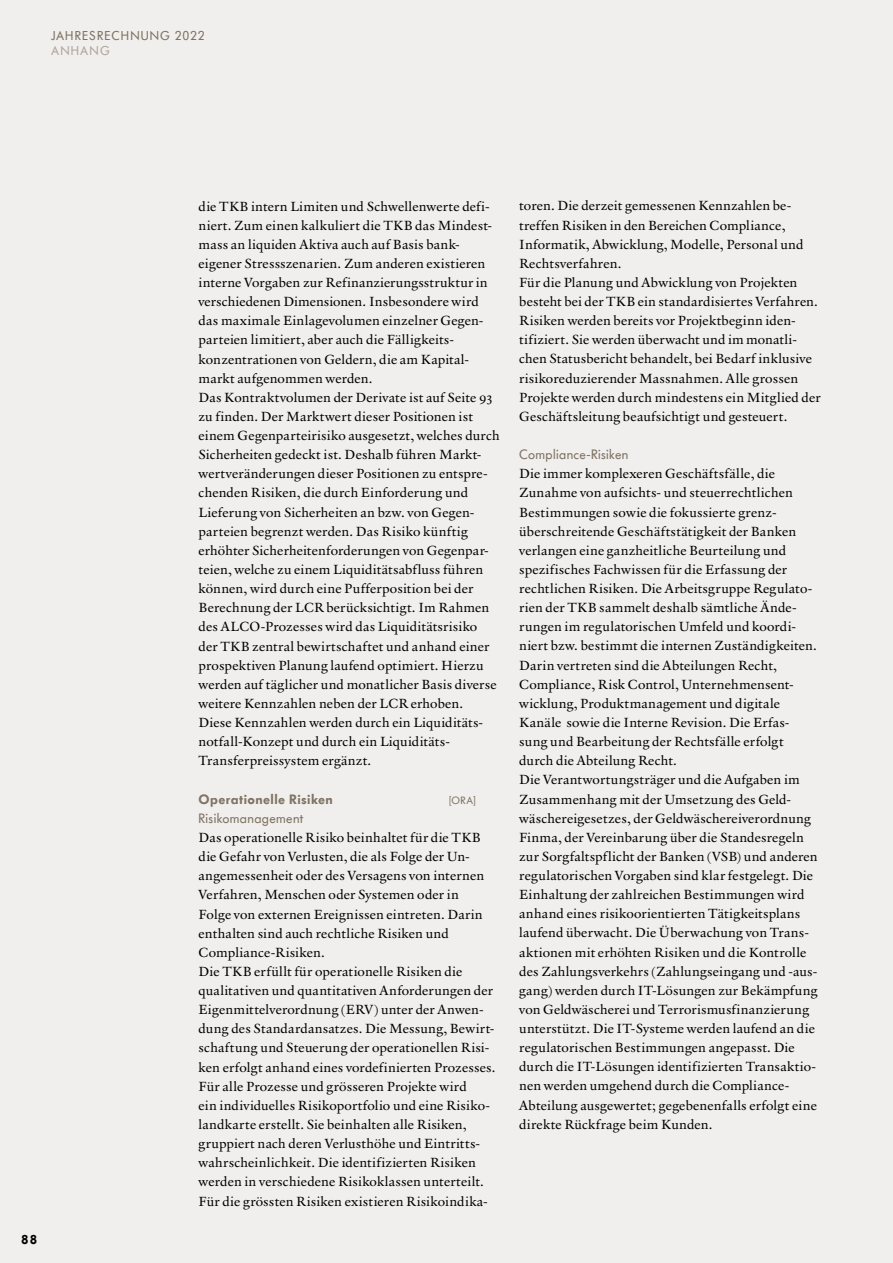
<style>
.page{position:relative;width:893px;height:1263px;background:#f1efed}
.page>*{position:absolute;margin:0;border:0;box-sizing:border-box;transform-origin:0 0}
.t1{font:13.5px/19.2px "Verdigris MVB Pro Text";letter-spacing:.015em;color:#000}
.t2{font:13.5px "Futura BQ";letter-spacing:.03em;color:#7f7364}
.t3{font:600 13.5px "Futura BQ";letter-spacing:.03em;color:#7f7364}
.t4{font:12.75px "Futura BQ";letter-spacing:.08em;color:#7f7364}
.t5{font:12.75px "Futura BQ";letter-spacing:.09em;color:#afa69b}
.t6{font:600 12.75px "Futura BQ";color:#000}
.t7{font:10.5px "Futura BQ";color:#7f7364}
</style>
<div class="page">
<p class="t4" style="left:51px;top:28px;width:155px">JAHRESRECHNUNG 2022</p>
<p class="t5" style="left:51px;top:43px;width:60px">ANHANG</p>
<p class="t6" style="left:21px;top:1231px;width:18px">88</p>
<p class="t1" style="left:199px;top:196px;width:303px">die TKB intern Limiten und Schwellenwerte defi&shy;niert. Zum einen kalkuliert die TKB das Mindest&shy;mass an liquiden Aktiva auch auf Basis bank&shy;eigener Stressszenarien. Zum anderen existieren interne Vorgaben zur Refinanzierungsstruktur in verschiedenen Dimensionen. Insbesondere wird das maximale Einlagevolumen einzelner Gegen&shy;parteien limitiert, aber auch die Fälligkeits&shy;konzentrationen von Geldern, die am Kapital&shy;markt aufgenommen werden.<br>Das Kontraktvolumen der Derivate ist auf Seite 93 zu finden. Der Marktwert dieser Positionen ist einem Gegenparteirisiko ausgesetzt, welches durch Sicherheiten gedeckt ist. Deshalb führen Markt&shy;wertveränderungen dieser Positionen zu entspre&shy;chenden Risiken, die durch Einforderung und Lieferung von Sicherheiten an bzw. von Gegen&shy;parteien begrenzt werden. Das Risiko künftig erhöhter Sicherheitenforderungen von Gegenpar&shy;teien, welche zu einem Liquiditätsabfluss führen können, wird durch eine Pufferposition bei der Berechnung der LCR berücksichtigt. Im Rahmen des ALCO-Prozesses wird das Liquiditätsrisiko der TKB zentral bewirtschaftet und anhand einer prospektiven Planung laufend optimiert. Hierzu werden auf täglicher und monatlicher Basis diverse weitere Kennzahlen neben der LCR erhoben.<br>Diese Kennzahlen werden durch ein Liquiditäts&shy;notfall-Konzept und durch ein Liquiditäts-Transferpreissystem ergänzt.</p>
<p class="t3" style="left:199px;top:790px;width:136px">Operationelle Risiken</p>
<p class="t7" style="left:449px;top:793px;width:28px">[ORA]</p>
<p class="t2" style="left:199px;top:809px;width:106px">Risikomanagement</p>
<p class="t1" style="left:199px;top:827px;width:299px">Das operationelle Risiko beinhaltet für die TKB die Gefahr von Verlusten, die als Folge der Un&shy;angemessenheit oder des Versagens von internen Verfahren, Menschen oder Systemen oder in<br>Folge von externen Ereignissen eintreten. Darin enthalten sind auch rechtliche Risiken und Compliance-Risiken.<br>Die TKB erfüllt für operationelle Risiken die qualitativen und quantitativen Anforderungen der Eigenmittelverordnung (ERV) unter der Anwen&shy;dung des Standardansatzes. Die Messung, Bewirt&shy;schaftung und Steuerung der operationellen Risi&shy;ken erfolgt anhand eines vordefinierten Prozesses.<br>Für alle Prozesse und grösseren Projekte wird<br>ein individuelles Risikoportfolio und eine Risiko&shy;landkarte erstellt. Sie beinhalten alle Risiken, gruppiert nach deren Verlusthöhe und Eintritts&shy;wahrscheinlichkeit. Die identifizierten Risiken werden in verschiedene Risikoklassen unterteilt.<br>Für die grössten Risiken existieren Risikoindika-</p>
<p class="t1" style="left:519px;top:196px;width:303px">toren. Die derzeit gemessenen Kennzahlen be&shy;treffen Risiken in den Bereichen Compliance, Informatik, Abwicklung, Modelle, Personal und Rechtsverfahren.<br>Für die Planung und Abwicklung von Projekten besteht bei der TKB ein standardisiertes Verfahren.<br>Risiken werden bereits vor Projektbeginn iden&shy;tifiziert. Sie werden überwacht und im monatli&shy;chen Statusbericht behandelt, bei Bedarf inklusive risikoreduzierender Massnahmen. Alle grossen Projekte werden durch mindestens ein Mitglied der Geschäftsleitung beaufsichtigt und gesteuert.</p>
<p class="t2" style="left:519px;top:446px;width:111px">Compliance-Risiken</p>
<p class="t1" style="left:519px;top:464px;width:300px">Die immer komplexeren Geschäftsfälle, die Zunahme von aufsichts- und steuerrechtlichen Bestimmungen sowie die fokussierte grenz&shy;überschreitende Geschäftstätigkeit der Banken verlangen eine ganzheitliche Beurteilung und spezifisches Fachwissen für die Erfassung der rechtlichen Risiken. Die Arbeitsgruppe Regulato&shy;rien der TKB sammelt deshalb sämtliche Ände&shy;rungen im regulatorischen Umfeld und koordi&shy;niert bzw. bestimmt die internen Zuständigkeiten.<br>Darin vertreten sind die Abteilungen Recht, Compliance, Risk Control, Unternehmensent&shy;wicklung, Produktmanagement und digitale Kanäle sowie die Interne Revision. Die Erfas&shy;sung und Bearbeitung der Rechtsfälle erfolgt durch die Abteilung Recht.<br>Die Verantwortungsträger und die Aufgaben im Zusammenhang mit der Umsetzung des Geld&shy;wäschereigesetzes, der Geldwäschereiverordnung Finma, der Vereinbarung über die Standesregeln zur Sorgfaltspflicht der Banken (VSB) und anderen regulatorischen Vorgaben sind klar festgelegt. Die Einhaltung der zahlreichen Bestimmungen wird anhand eines risikoorientierten Tätigkeitsplans laufend überwacht. Die Überwachung von Trans&shy;aktionen mit erhöhten Risiken und die Kontrolle des Zahlungsverkehrs (Zahlungseingang und -aus&shy;gang) werden durch IT-Lösungen zur Bekämpfung von Geldwäscherei und Terrorismusfinanzierung unterstützt. Die IT-Systeme werden laufend an die regulatorischen Bestimmungen angepasst. Die durch die IT-Lösungen identifizierten Transaktio&shy;nen werden umgehend durch die Compliance-Abteilung ausgewertet; gegebenenfalls erfolgt eine direkte Rückfrage beim Kunden.</p>
</div>
